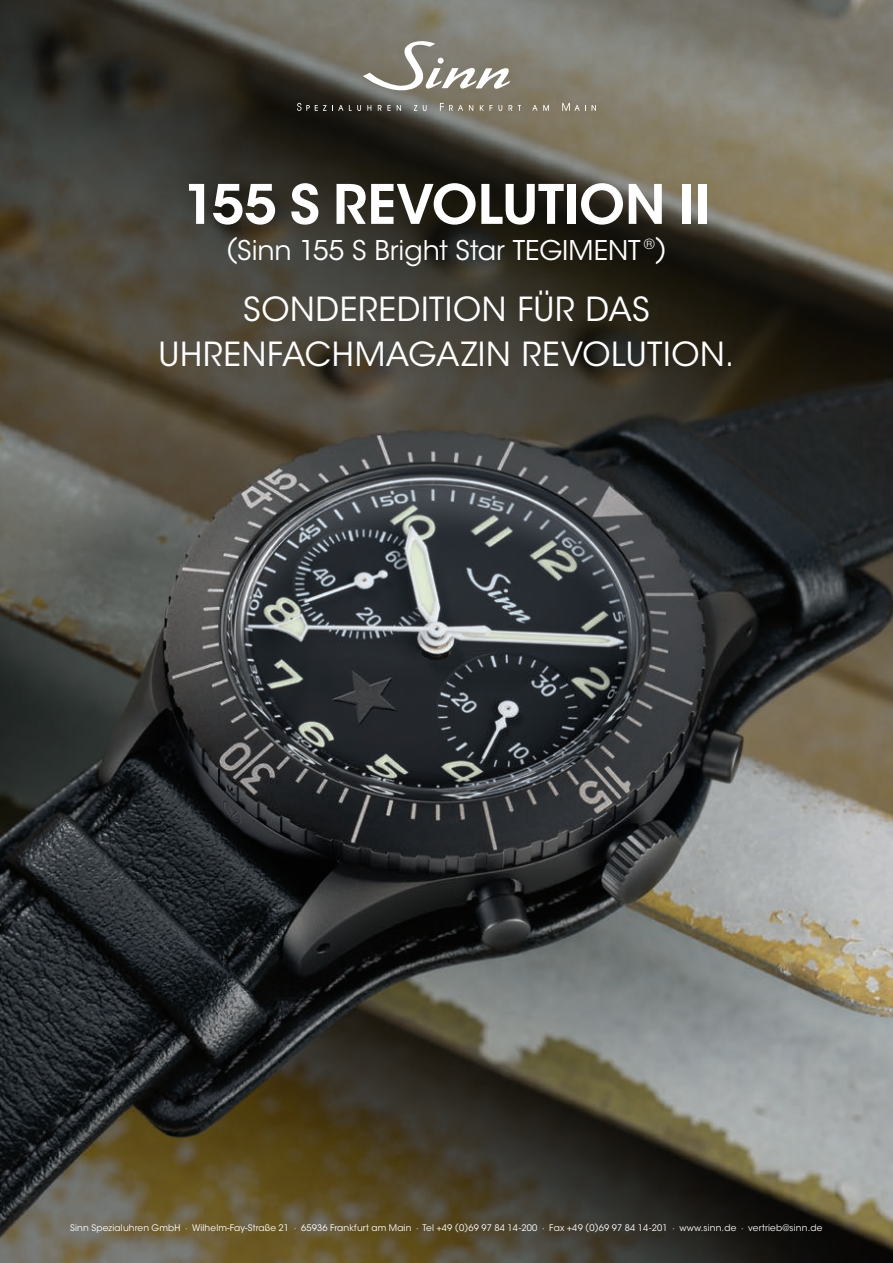
<style>
.page{position:relative;width:893px;height:1263px;background:#fff}
.page>*{position:absolute;margin:0;border:0;box-sizing:border-box;transform-origin:0 0}
.t1{font:600 54px "ITC Avant Garde Std";color:#fff}
.t2{font:33px/45px "ITC Avant Garde Std";letter-spacing:.02em;color:#fff;text-align:center}
.t3{font:27px "ITC Avant Garde Std";letter-spacing:-.005em;color:#fff}
.t4{font:9px "ITC Avant Garde Std";letter-spacing:.02em;color:#fff}
</style>
<div class="page">
<img style="left:0;top:0;width:893px;height:1263px">
<svg style="left:363px;top:41px;width:147px;height:54px"></svg>
<svg style="left:332px;top:105px;width:11px;height:6px"></svg>
<svg style="left:349px;top:105px;width:12px;height:6px"></svg>
<svg style="left:367px;top:105px;width:4px;height:6px"></svg>
<svg style="left:378px;top:105px;width:13px;height:6px"></svg>
<svg style="left:397px;top:105px;width:4px;height:6px"></svg>
<svg style="left:414px;top:105px;width:3px;height:6px"></svg>
<svg style="left:423px;top:105px;width:4px;height:6px"></svg>
<svg style="left:469px;top:105px;width:4px;height:6px"></svg>
<svg style="left:480px;top:105px;width:12px;height:6px"></svg>
<svg style="left:498px;top:105px;width:4px;height:6px"></svg>
<svg style="left:509px;top:105px;width:3px;height:6px"></svg>
<svg style="left:518px;top:105px;width:3px;height:6px"></svg>
<svg style="left:532px;top:105px;width:17px;height:6px"></svg>
<svg style="left:592px;top:105px;width:4px;height:6px"></svg>
<svg style="left:297px;top:103px;width:29px;height:8px"></svg>
<svg style="left:440px;top:103px;width:23px;height:8px"></svg>
<svg style="left:562px;top:103px;width:24px;height:8px"></svg>
<h1 class="t1" style="left:183px;top:170px;width:528px">155 S REVOLUTION II</h1>
<h3 class="t3" style="left:226px;top:234px;width:443px">(Sinn 155 S Bright Star TEGIMENT <sup>®</sup>)</h3>
<h2 class="t2" style="left:159px;top:287px;width:577px">SONDEREDITION FÜR DAS<br>UHRENFACHMAGAZIN REVOLUTION.</h2>
<p class="t4" style="left:70px;top:1222px;width:754px">Sinn Spezialuhren GmbH ∙ Wilhelm-Fay-Straße 21 · 65936 Frankfurt am Main · Tel +49 (0)69 97 84 14-200 · Fax +49 (0)69 97 84 14-201 · www.sinn.de · vertrieb@sinn.de</p>
</div>
